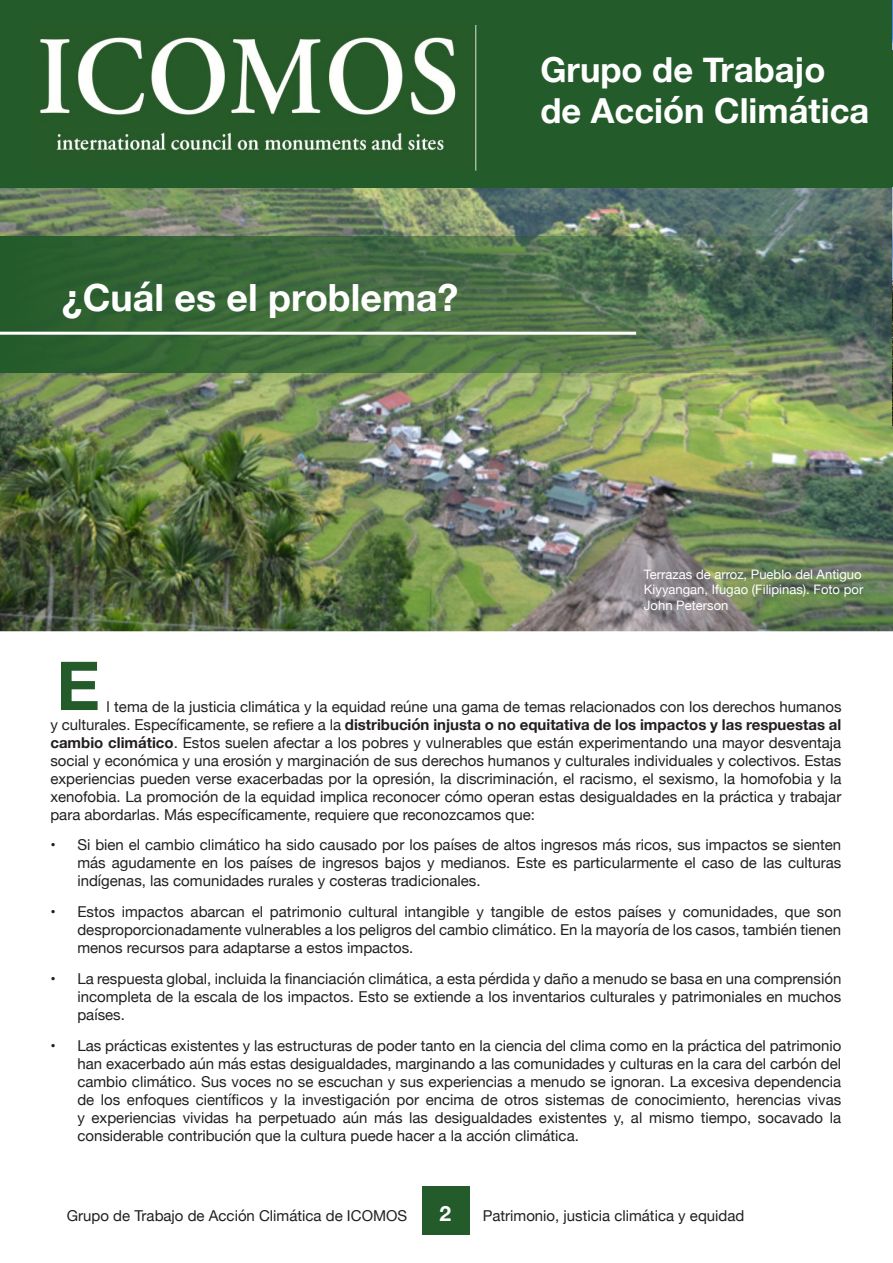
<style>
.page{position:relative;width:893px;height:1263px;background:#fff}
.page>*{position:absolute;margin:0;border:0;box-sizing:border-box;transform-origin:0 0}
.Indent_character{font:700 67.5px "Helvetica Neue";color:#245b2b}
.t1{font:700 37.5px "Helvetica Neue";color:#fff}
.t2{font:700 34.5px/41.4px "Helvetica Neue";color:#fff}
.t3{font:700 21px "Helvetica Neue";color:#fff}
.Body{font:15px/18px "Helvetica Neue";color:#231f20;text-align:justify}
.Box_text{font:13.05px/15.6px "Helvetica Neue";color:#fff}
.s1{font-weight:700}
</style>
<div class="page">
<div style="left:422px;top:1186px;width:48px;height:49px;background:#245b2b"></div>
<img style="left:0;top:188px;width:893px;height:443px">
<div style="left:0;top:0;width:893px;height:188px;background:#245b2b"></div>
<img style="left:39px;top:25px;width:437px;height:146px">
<svg style="left:0;top:236px;width:892px;height:137px;background:#476d46"></svg>
<hr style="left:0;top:332px;width:636px;height:3px;background:#fff">
<img style="left:892px;top:0;width:1px;height:425px">
<hr style="left:892px;top:51px;width:1px;height:136px;background:#245b2b">
<p class="t1" style="left:62px;top:268px;width:398px">¿Cuál es el problema?</p>
<p class="t2" style="left:540px;top:50px;width:330px">Grupo de Trabajo de Acción Climática</p>
<p class="Box_text" style="left:644px;top:567px;width:221px">Terrazas de arroz, Pueblo del Antiguo<br>Kiyyangan, Ifugao (Filipinas). Foto por<br>John Peterson</p>
<p class="Indent_character" style="left:56px;top:633px;width:45px">E</p>
<p class="Body" style="left:50px;top:698px;width:793px;text-indent:56px">l tema de la justicia climática y la equidad reúne una gama de temas relacionados con los derechos humanos y culturales. Específicamente, se refiere a la <span class="s1">distribución injusta o no equitativa de los impactos y las respuestas al cambio climático</span>. Estos suelen afectar a los pobres y vulnerables que están experimentando una mayor desventaja social y económica y una erosión y marginación de sus derechos humanos y culturales individuales y colectivos. Estas experiencias pueden verse exacerbadas por la opresión, la discriminación, el racismo, el sexismo, la homofobia y la xenofobia. La promoción de la equidad implica reconocer cómo operan estas desigualdades en la práctica y trabajar para abordarlas. Más específicamente, requiere que reconozcamos que:</p>
<p class="Body" style="left:77px;top:837px;width:765px;text-indent:-27px">• Si bien el cambio climático ha sido causado por los países de altos ingresos más ricos, sus impactos se sienten más agudamente en los países de ingresos bajos y medianos. Este es particularmente el caso de las culturas indígenas, las comunidades rurales y costeras tradicionales.</p>
<p class="Body" style="left:77px;top:904px;width:765px;text-indent:-27px">• Estos impactos abarcan el patrimonio cultural intangible y tangible de estos países y comunidades, que son desproporcionadamente vulnerables a los peligros del cambio climático. En la mayoría de los casos, también tienen menos recursos para adaptarse a estos impactos.</p>
<p class="Body" style="left:77px;top:970px;width:765px;text-indent:-27px">• La respuesta global, incluida la financiación climática, a esta pérdida y daño a menudo se basa en una comprensión incompleta de la escala de los impactos. Esto se extiende a los inventarios culturales y patrimoniales en muchos países.</p>
<p class="Body" style="left:77px;top:1037px;width:765px;text-indent:-27px">• Las prácticas existentes y las estructuras de poder tanto en la ciencia del clima como en la práctica del patrimonio han exacerbado aún más estas desigualdades, marginando a las comunidades y culturas en la cara del carbón del cambio climático. Sus voces no se escuchan y sus experiencias a menudo se ignoran. La excesiva dependencia de los enfoques científicos y la investigación por encima de otros sistemas de conocimiento, herencias vivas y experiencias vividas ha perpetuado aún más las desigualdades existentes y, al mismo tiempo, socavado la considerable contribución que la cultura puede hacer a la acción climática.</p>
<p class="Body" style="left:67px;top:1207px;width:342px">Grupo de Trabajo de Acción Climática de ICOMOS</p>
<h3 class="t3" style="left:439px;top:1196px;width:13px">2</h3>
<p class="Body" style="left:483px;top:1207px;width:263px">Patrimonio, justicia climática y equidad</p>
</div>
